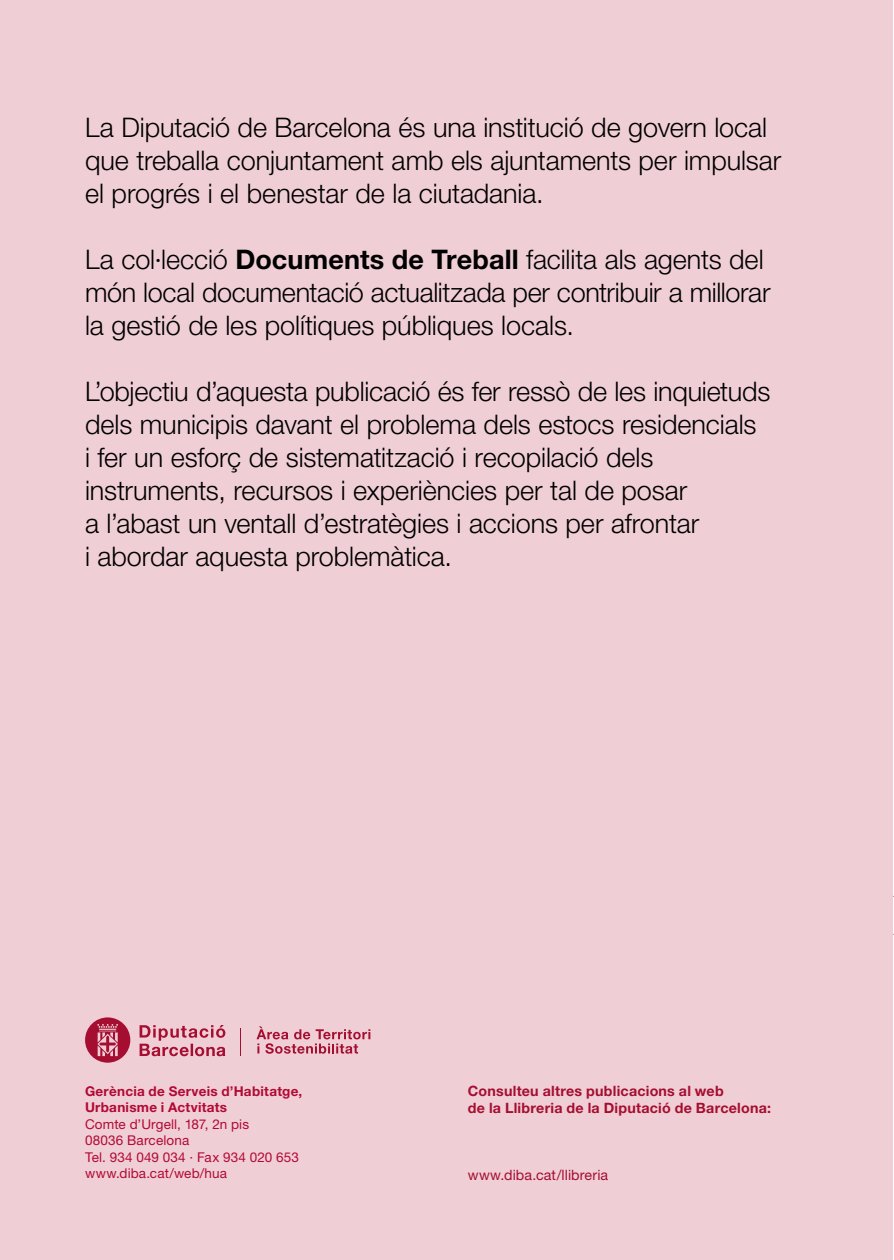
<style>
.page{position:relative;width:894px;height:1260px;background:#fff}
.page>*{position:absolute;margin:0;border:0;box-sizing:border-box;transform-origin:0 0}
.t1{font:300 27px/33px "Helvetica Neue LT Std";letter-spacing:-.005em;color:#000}
.t2{font:700 14.25px/16.5px "Helvetica Neue LT Std";letter-spacing:.015em;color:#a50e30}
.t3{font:14.25px "Helvetica Neue LT Std";letter-spacing:.005em;color:#a50e30}
.t4{font:13.5px/16.5px "Helvetica Neue LT Std";letter-spacing:.01em;color:#b20933}
.t5{font:700 13.5px/16.5px "Helvetica Neue LT Std";letter-spacing:.02em;color:#b20933}
.s1{font-weight:700}
</style>
<div class="page">
<div style="left:0;top:0;width:893px;height:1259px;background:#f0ced6"></div>
<svg style="left:240px;top:1028px;width:1px;height:27px"></svg>
<svg style="left:140px;top:1025px;width:85px;height:30px"></svg>
<svg style="left:85px;top:1017px;width:45px;height:45px"></svg>
<svg style="left:256px;top:1026px;width:114px;height:27px"></svg>
<p class="t1" style="left:85px;top:110px;width:698px">La Diputació de Barcelona és una institució de govern local que treballa conjuntament amb els ajuntaments per impulsar el progrés i el benestar de la ciutadania.</p>
<p class="t1" style="left:85px;top:242px;width:687px">La col·lecció <span class="s1">Documents de Treball</span> facilita als agents del món local documentació actualitzada per contribuir a millorar la gestió de les polítiques públiques locals.</p>
<p class="t1" style="left:85px;top:374px;width:687px">L’objectiu d’aquesta publicació és fer ressò de les inquietuds dels municipis davant el problema dels estocs residencials<br>i fer un esforç de sistematització i recopilació dels instruments, recursos i experiències per tal de posar<br>a l’abast un ventall d’estratègies i accions per afrontar<br>i abordar aquesta problemàtica.</p>
<p class="t5" style="left:85px;top:1081px;width:219px">Gerència de Serveis d’Habitatge,<br>Urbanisme i Actvitats</p>
<p class="t4" style="left:85px;top:1115px;width:215px">Comte d’Urgell, 187, 2n pis<br>08036 Barcelona<br>Tel. 934 049 034 · Fax 934 020 653 www.diba.cat/web/hua</p>
<p class="t2" style="left:468px;top:1082px;width:305px">Consulteu altres publicacions al web<br>de la Llibreria de la Diputació de Barcelona:</p>
<p class="t3" style="left:468px;top:1166px;width:142px">www.diba.cat/llibreria</p>
</div>
